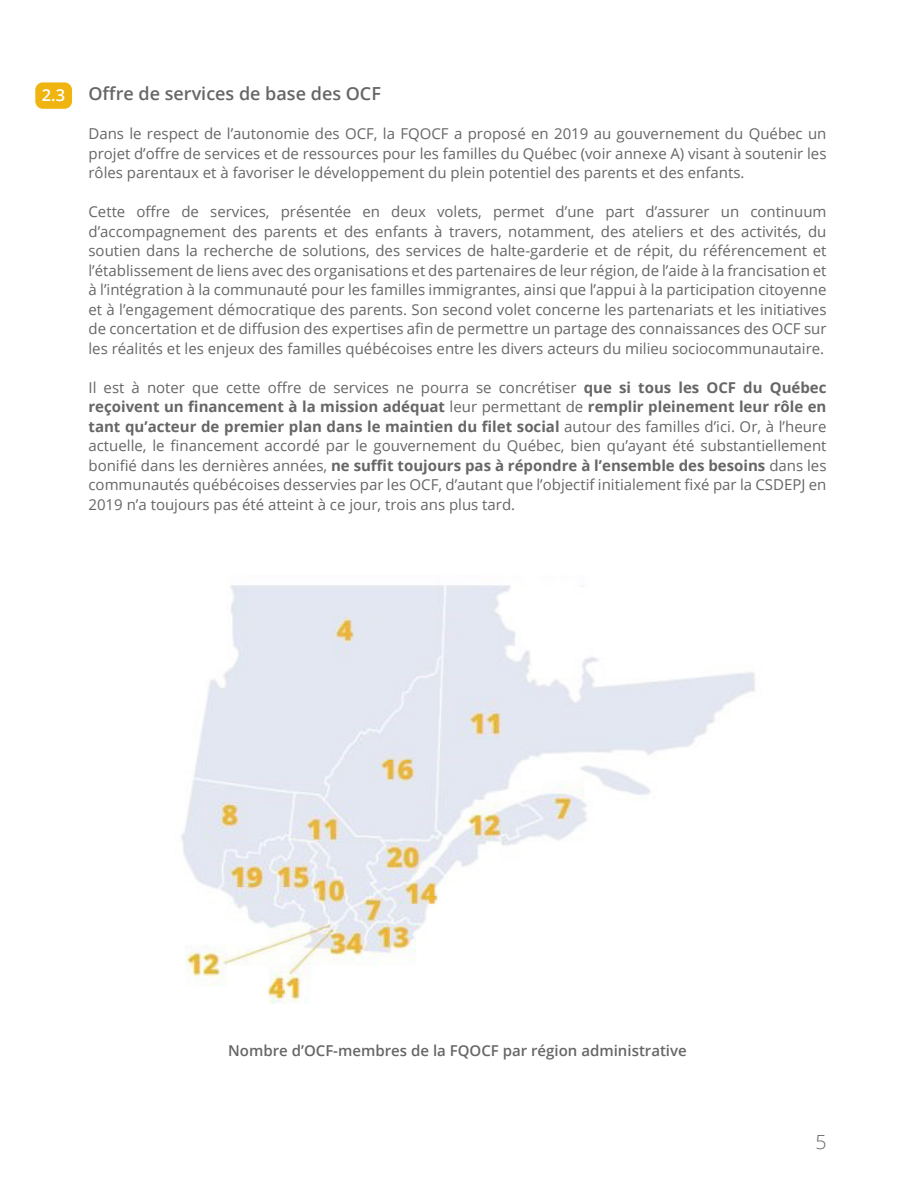
<style>
.page{position:relative;width:918px;height:1188px;background:#fff}
.page>*{position:absolute;margin:0;border:0;box-sizing:border-box;transform-origin:0 0}
.t1{font:300 19.5px "Open Sans";color:#666}
.Texte_normal_gris{font:600 18px "Open Sans";color:#666}
.t2{font:600 16.5px "Open Sans";color:#fff}
.Texte_normal_gris-2{font:15px/19.5px "Open Sans";color:#666;text-align:justify}
.Texte_normal_gris-3{font:600 15px "Open Sans";color:#666}
.s1{font-weight:700}
</style>
<div class="page">
<img style="left:181px;top:585px;width:574px;height:419px">
<div style="left:35px;top:82px;width:37px;height:27px;background:#f0b410;border-radius:8px"></div>
<p class="t2" style="left:42px;top:84px;width:25px">2.3</p>
<p class="Texte_normal_gris" style="left:88px;top:81px;width:294px">Offre de services de base des OCF</p>
<p class="Texte_normal_gris-2" style="left:88px;top:124px;width:740px">Dans le respect de l’autonomie des OCF, la FQOCF a proposé en 2019 au gouvernement du Québec un projet d’offre de services et de ressources pour les familles du Québec (voir annexe A) visant à soutenir les rôles parentaux et à favoriser le développement du plein potentiel des parents et des enfants.</p>
<p class="Texte_normal_gris-2" style="left:88px;top:202px;width:740px">Cette offre de services, présentée en deux volets, permet d’une part d’assurer un continuum d’accompagnement des parents et des enfants à travers, notamment, des ateliers et des activités, du soutien dans la recherche de solutions, des services de halte-garderie et de répit, du référencement et l’établissement de liens avec des organisations et des partenaires de leur région, de l’aide à la francisation et à l’intégration à la communauté pour les familles immigrantes, ainsi que l’appui à la participation citoyenne et à l’engagement démocratique des parents. Son second volet concerne les partenariats et les initiatives de concertation et de diffusion des expertises afin de permettre un partage des connaissances des OCF sur les réalités et les enjeux des familles québécoises entre les divers acteurs du milieu sociocommunautaire.</p>
<p class="Texte_normal_gris-2" style="left:88px;top:377px;width:740px">Il est à noter que cette offre de services ne pourra se concrétiser <span class="s1">que si tous les OCF du Québec reçoivent un financement à la mission adéquat</span> leur permettant de <span class="s1">remplir pleinement leur rôle en tant qu’acteur de premier plan dans le maintien du filet social</span> autour des familles d’ici. Or, à l’heure actuelle, le financement accordé par le gouvernement du Québec, bien qu’ayant été substantiellement bonifié dans les dernières années, <span class="s1">ne suffit toujours pas à répondre à l’ensemble des besoins</span> dans les communautés québécoises desservies par les OCF, d’autant que l’objectif initialement fixé par la CSDEPJ en 2019 n’a toujours pas été atteint à ce jour, trois ans plus tard.</p>
<p class="Texte_normal_gris-3" style="left:228px;top:1040px;width:460px">Nombre d’OCF-membres de la FQOCF par région administrative</p>
<h1 class="t1" style="left:816px;top:1128px;width:13px">5</h1>
</div>
